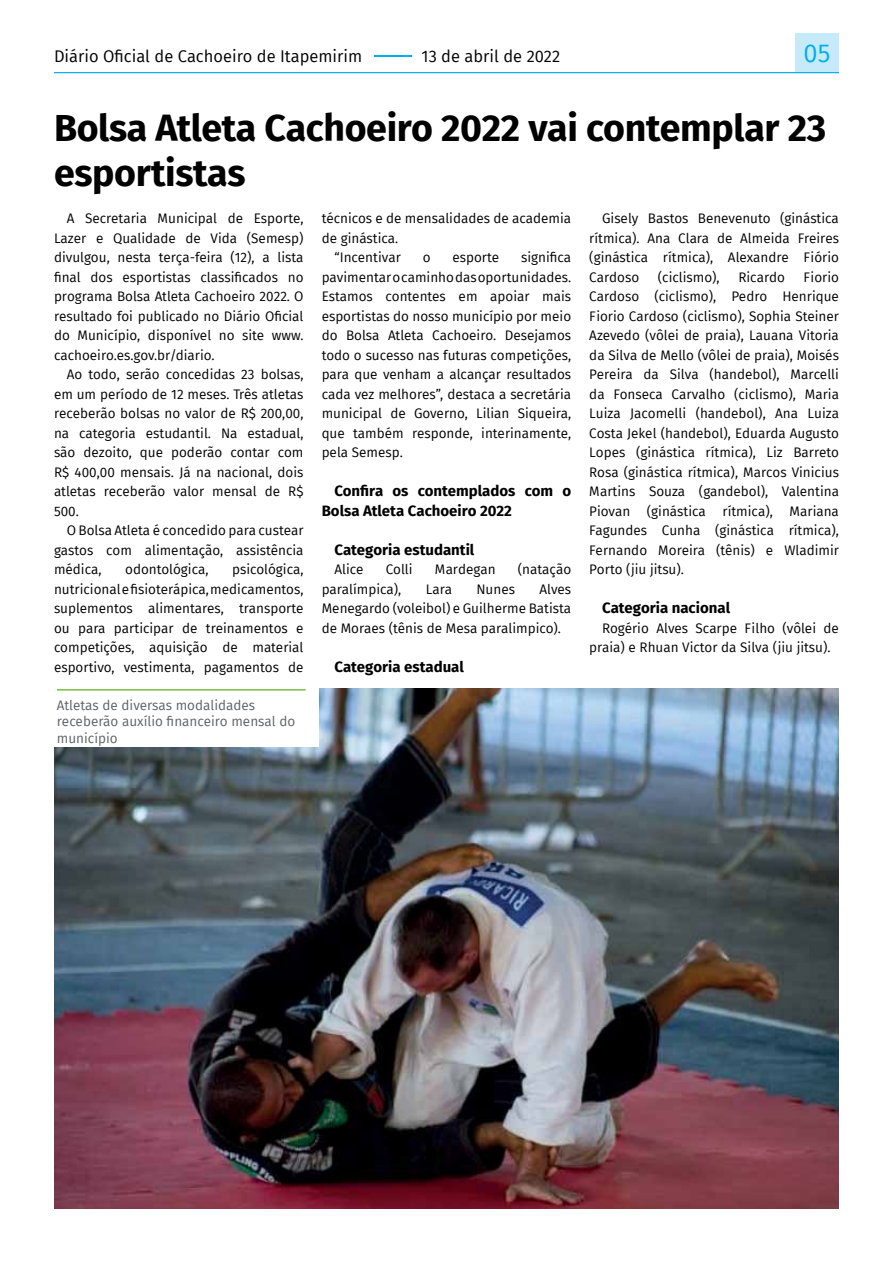
<style>
.page{position:relative;width:893px;height:1263px;background:#fff}
.page>*{position:absolute;margin:0;border:0;box-sizing:border-box;transform-origin:0 0}
.t1{font:700 37.5px/45px "Fira Sans";letter-spacing:-.01em;color:#000}
.t2{font:25.5px "Fira Sans";color:#00aeef}
.t3{font:16.5px "Fira Sans";color:#000}
.t4{font:700 15px/19.5px "Fira Sans";color:#000}
.t5{font:13.5px/19.5px "Fira Sans";color:#000;text-align:justify}
.t6{font:13.5px/16.6px "Fira Sans";color:#5e6164}
.s1{color:#00aeef}
</style>
<div class="page">
<div style="left:795px;top:33px;width:44px;height:40px;background:#c7eafb"></div>
<hr style="left:54px;top:72px;width:785px;height:1px;background:#00aeef">
<img style="left:54px;top:689px;width:785px;height:520px">
<div style="left:42px;top:676px;width:276px;height:71px;background:#fff"></div>
<hr style="left:57px;top:689px;width:249px;height:1px;background:#75c044">
<p class="t3" style="left:54px;top:43px;width:508px">Diário Oficial de Cachoeiro de Itapemirim <span class="s1">–</span>13 de abril de 2022</p>
<h2 class="t2" style="left:804px;top:34px;width:28px">05</h2>
<h1 class="t1" style="left:54px;top:103px;width:774px">Bolsa Atleta Cachoeiro 2022 vai contemplar 23 esportistas</h1>
<p class="t5" style="left:54px;top:209px;width:251px;text-indent:13px">A Secretaria Municipal de Esporte, Lazer e Qualidade de Vida (Semesp) divulgou, nesta terça-feira (12), a lista final dos esportistas classificados no programa Bolsa Atleta Cachoeiro 2022. O resultado foi publicado no Diário Oficial do Município, disponível no site www. cachoeiro.es.gov.br/diario.</p>
<p class="t5" style="left:54px;top:364px;width:251px;text-indent:13px">Ao todo, serão concedidas 23 bolsas, em um período de 12 meses. Três atletas receberão bolsas no valor de R$ 200,00, na categoria estudantil. Na estadual, são dezoito, que poderão contar com R$ 400,00 mensais. Já na nacional, dois atletas receberão valor mensal de R$ 500.</p>
<p class="t5" style="left:54px;top:520px;width:251px;text-indent:13px">O Bolsa Atleta é concedido para custear gastos com alimentação, assistência médica,</p>
<p class="t5" style="left:589px;top:209px;width:251px;text-indent:13px">Gisely Bastos Benevenuto (ginástica rítmica). Ana Clara de Almeida Freires (ginástica rítmica), Alexandre Fiório Cardoso</p>
<p class="t5" style="left:322px;top:208px;width:251px">técnicos e de mensalidades de academia</p>
<p class="t5" style="left:322px;top:228px;width:78px">de ginástica.</p>
<p class="t5" style="left:334px;top:247px;width:68px">“Incentivar</p>
<p class="t5" style="left:423px;top:247px;width:9px">o</p>
<p class="t5" style="left:452px;top:247px;width:48px">esporte</p>
<p class="t5" style="left:322px;top:247px;width:251px;text-indent:199px">significa pavimentar o caminho das oportunidades.<br>Estamos contentes em apoiar mais esportistas do nosso município por meio do Bolsa Atleta Cachoeiro. Desejamos todo o sucesso nas futuras competições, para que venham a alcançar resultados cada vez melhores”, destaca a secretária municipal de Governo, Lilian Siqueira, que também responde, interinamente, pela Semesp.</p>
<p class="t4" style="left:322px;top:480px;width:251px;text-indent:13px">Confira os contemplados com o<br>Bolsa Atleta Cachoeiro 2022</p>
<p class="t4" style="left:334px;top:539px;width:141px">Categoria estudantil</p>
<p class="t5" style="left:334px;top:560px;width:31px">Alice</p>
<p class="t5" style="left:386px;top:560px;width:28px">Colli</p>
<p class="t5" style="left:435px;top:560px;width:62px">Mardegan</p>
<p class="t5" style="left:518px;top:560px;width:55px">(natação</p>
<p class="t5" style="left:322px;top:579px;width:81px">paralímpica),</p>
<p class="t5" style="left:426px;top:579px;width:28px">Lara</p>
<p class="t5" style="left:476px;top:579px;width:40px">Nunes</p>
<p class="t5" style="left:658px;top:267px;width:63px">(ciclismo),</p>
<p class="t5" style="left:738px;top:267px;width:48px">Ricardo</p>
<p class="t5" style="left:589px;top:267px;width:251px;text-indent:214px">Fiorio Cardoso (ciclismo), Pedro Henrique Fiorio Cardoso (ciclismo), Sophia Steiner Azevedo (vôlei de praia), Lauana Vitoria da Silva de Mello (vôlei de praia), Moisés Pereira da Silva (handebol), Marcelli da Fonseca Carvalho (ciclismo), Maria Luiza Jacomelli (handebol), Ana Luiza Costa Jekel (handebol), Eduarda Augusto Lopes (ginástica rítmica), Liz Barreto Rosa (ginástica rítmica), Marcos Vinicius Martins Souza (gandebol), Valentina Piovan (ginástica rítmica), Mariana Fagundes Cunha (ginástica rítmica), Fernando Moreira (tênis) e Wladimir Porto (jiu jitsu).</p>
<p class="t4" style="left:602px;top:597px;width:130px">Categoria nacional</p>
<p class="t5" style="left:589px;top:618px;width:251px;text-indent:13px">Rogério Alves Scarpe Filho (vôlei de praia) e Rhuan Victor da Silva (jiu jitsu).</p>
<p class="t5" style="left:54px;top:559px;width:251px;text-indent:178px">psicológica, nutricional e fisioterápica, medicamentos, suplementos alimentares, transporte ou para participar de treinamentos e competições, aquisição de material esportivo, vestimenta, pagamentos de</p>
<p class="t5" style="left:125px;top:559px;width:85px">odontológica,</p>
<p class="t5" style="left:322px;top:579px;width:251px;text-indent:218px">Alves Menegardo (voleibol) e Guilherme Batista de Moraes (tênis de Mesa paralimpico).</p>
<p class="t4" style="left:334px;top:656px;width:131px">Categoria estadual</p>
<p class="t6" style="left:57px;top:696px;width:240px">Atletas de diversas modalidades receberão auxílio financeiro mensal do município</p>
</div>
